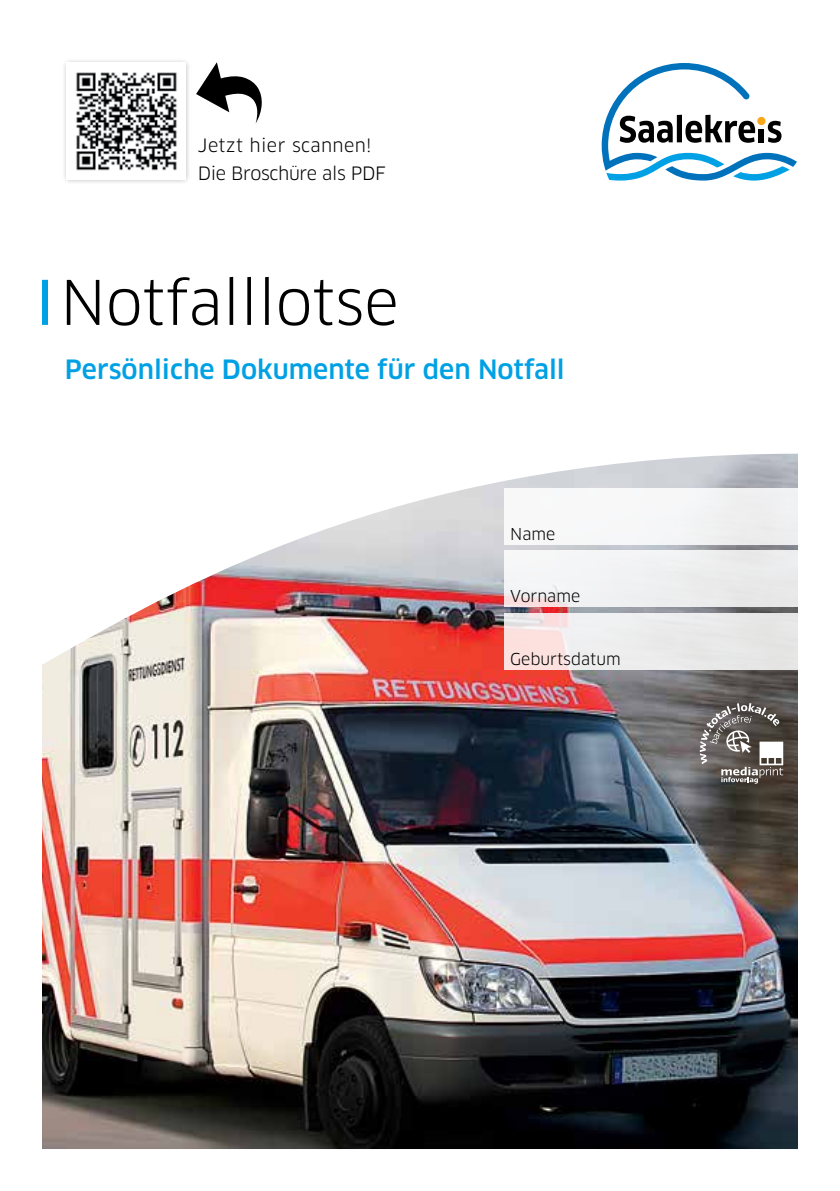
<style>
.page{position:relative;width:840px;height:1191px;background:#fff}
.page>*{position:absolute;margin:0;border:0;box-sizing:border-box;transform-origin:0 0}
.t1{font:60px "Clan OT";color:#000}
.t2{font:500 26px "Clan OT";color:#00a1e4}
.t3{font:18px/27.6px "Clan OT";letter-spacing:-.02em;color:#000}
.t4{font:16px "Clan OT";color:#000}
</style>
<div class="page">
<img style="left:42px;top:454px;width:755px;height:695px">
<svg style="left:196px;top:62px;width:66px;height:61px"></svg>
<div style="left:61px;top:57px;width:130px;height:128px;background:#000;opacity:.3"></div>
<img style="left:67px;top:63px;width:118px;height:116px">
<svg style="left:601px;top:63px;width:195px;height:118px"></svg>
<div style="left:42px;top:280px;width:6px;height:45px;background:#00a1e4"></div>
<div style="left:503px;top:488px;width:294px;height:56px;background:#f7f7f8"></div>
<div style="left:503px;top:550px;width:294px;height:57px;background:#f0f0f1"></div>
<div style="left:503px;top:612px;width:294px;height:57px;background:linear-gradient(to right,#f8e8e9,#e3e9e9)"></div>
<svg style="left:699px;top:703px;width:83px;height:80px;background:#7a7571"></svg>
<p class="t3" style="left:198px;top:131px;width:189px">Jetzt hier scannen!<br>Die Broschüre als PDF</p>
<h1 class="t1" style="left:60px;top:267px;width:340px">Notfalllotse</h1>
<h2 class="t2" style="left:65px;top:354px;width:501px">Persönliche Dokumente für den Notfall</h2>
<p class="t4" style="left:510px;top:524px;width:47px">Name</p>
<p class="t4" style="left:510px;top:587px;width:71px">Vorname</p>
<p class="t4" style="left:510px;top:649px;width:112px">Geburtsdatum</p>
</div>
